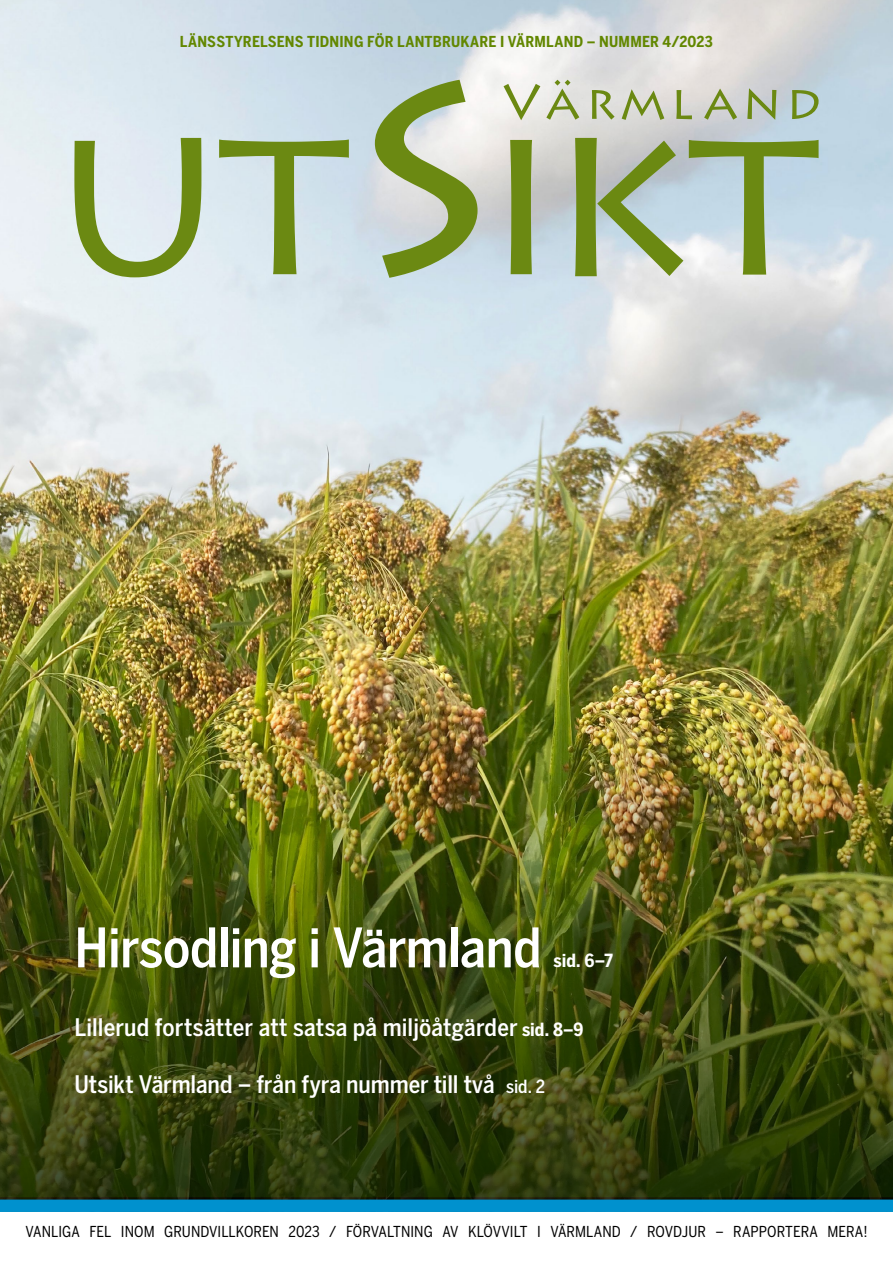
<style>
.page{position:relative;width:893px;height:1263px;background:#fff}
.page>*{position:absolute;margin:0;border:0;box-sizing:border-box;transform-origin:0 0}
.Rubrik_1{font:500 54px "Benton Sans Cond";letter-spacing:-.01em;color:#fff}
.Underrubrik_-_H1{font:500 24px "Benton Sans Cond";letter-spacing:.005em;color:#fff}
.Rubrik_1-2{font:700 18px "Benton Sans Cond";color:#fff}
.Rubriker_framsida{font:15px "Benton Sans Cond";color:#000}
.t1{font:700 15px "Benton Sans Cond";letter-spacing:.015em;color:#628700}
.s1{font-weight:700;font-size:18px}
.s2{font-size:18px}
</style>
<div class="page">
<img style="left:0;top:0;width:893px;height:717px">
<svg style="left:74px;top:138px;width:127px;height:139px;background:#bacaa7"></svg>
<svg style="left:219px;top:139px;width:130px;height:135px;background:#bbcdb6"></svg>
<svg style="left:375px;top:80px;width:103px;height:198px;background:#b1c097"></svg>
<svg style="left:510px;top:140px;width:22px;height:134px;background:#728e21"></svg>
<svg style="left:575px;top:138px;width:108px;height:138px;background:#a4b58c"></svg>
<svg style="left:689px;top:140px;width:130px;height:135px;background:#b3c7b1"></svg>
<svg style="left:504px;top:84px;width:36px;height:36px"></svg>
<svg style="left:546px;top:80px;width:33px;height:40px"></svg>
<svg style="left:592px;top:90px;width:23px;height:30px"></svg>
<svg style="left:622px;top:89px;width:42px;height:31px"></svg>
<svg style="left:676px;top:90px;width:16px;height:29px"></svg>
<svg style="left:704px;top:89px;width:33px;height:31px"></svg>
<svg style="left:747px;top:88px;width:29px;height:32px"></svg>
<svg style="left:792px;top:90px;width:27px;height:29px"></svg>
<div style="left:0;top:1199px;width:893px;height:13px;background:#0091ce"></div>
<img style="left:0;top:718px;width:893px;height:480px">
<p class="t1" style="left:180px;top:33px;width:534px">LÄNSSTYRELSENS TIDNING FÖR LANTBRUKARE I VÄRMLAND – NUMMER 4/2023</p>
<h1 class="Rubrik_1" style="left:74px;top:916px;width:469px">Hirsodling i Värmland</h1>
<h1 class="Rubrik_1-2" style="left:554px;top:950px;width:61px">sid. 6–7</h1>
<h2 class="Underrubrik_-_H1" style="left:74px;top:1014px;width:510px">Lillerud fortsätter att satsa på miljöåtgärder <span class="s1">sid. 8–9</span></h2>
<h2 class="Underrubrik_-_H1" style="left:74px;top:1070px;width:472px">Utsikt Värmland – från fyra nummer till två <span class="s2">sid. 2</span></h2>
<h1 class="Rubriker_framsida" style="left:26px;top:1223px;width:843px">VANLIGA FEL INOM GRUNDVILLKOREN 2023 / FÖRVALTNING AV KLÖVVILT I VÄRMLAND / ROVDJUR – RAPPORTERA MERA!</h1>
</div>
